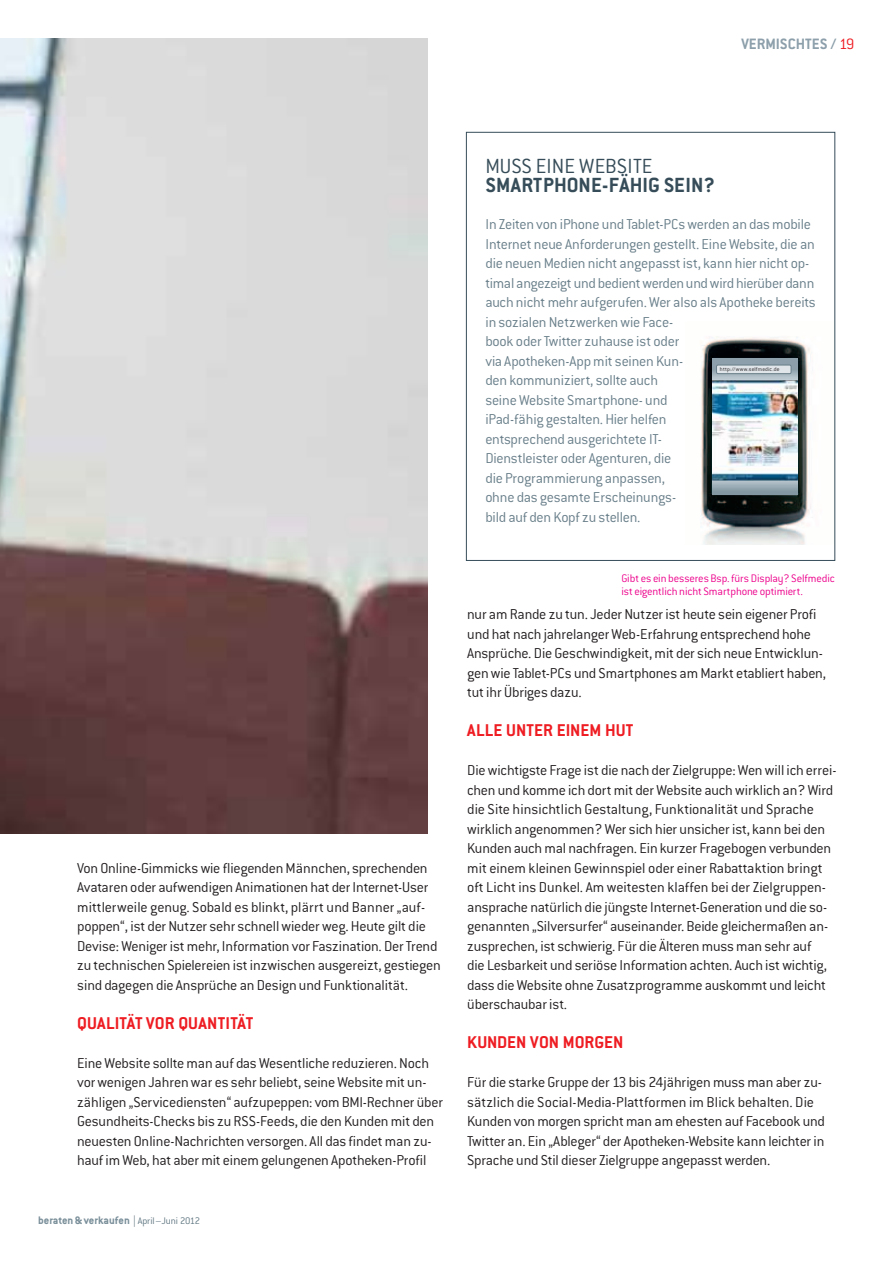
<style>
.page{position:relative;width:893px;height:1263px;background:#fff}
.page>*{position:absolute;margin:0;border:0;box-sizing:border-box;transform-origin:0 0}
.t1{font:700 22.5px "Conduit ITC Std";letter-spacing:.01em;color:#364d59}
.t2{font:300 22.5px "Conduit ITC Std";color:#364d59}
.t3{font:700 18.75px "Conduit ITC Std";letter-spacing:.01em;color:#ee1d23}
.t4{font:700 16.5px "Conduit ITC Std";color:#8c9faa}
.t5{font:300 15.75px/19.5px "Conduit ITC Std";letter-spacing:-.015em;color:#231f20}
.t6{font:300 15.75px/19.5px "Conduit ITC Std";letter-spacing:-.015em;color:#697f8a}
.t7{font:300 12px/13.5px "Conduit ITC Std";letter-spacing:-.015em;color:#ed028c}
.t8{font:700 12px "Conduit ITC Std";color:#7a8f9a}
.t9{font:300 6px "Conduit ITC Std";letter-spacing:.03em;color:#231f20}
.s1{font-weight:300;color:#ee1d23}
.s2{font-weight:300;font-size:11.55px;color:#607782}
.s3{font-weight:300;font-size:10.5px;color:#607782}
</style>
<div class="page">
<img style="left:0;top:38px;width:427px;height:796px">
<img style="left:701px;top:337px;width:110px;height:208px">
<div style="left:466px;top:132px;width:369px;height:429px;border:1px solid #364d59"></div>
<svg style="left:712px;top:359px;width:85px;height:136px;background:#97a9b2"></svg>
<img style="left:712px;top:381px;width:85px;height:100px">
<div style="left:716px;top:365px;width:75px;height:9px;background:#e0e5e9;border-radius:2px"></div>
<div style="left:716px;top:365px;width:75px;height:9px;border:1px solid #697f8a;border-radius:2px"></div>
<p class="t4" style="left:741px;top:34px;width:115px">VERMISCHTES / <span class="s1">19</span></p>
<p class="t5" style="left:77px;top:858px;width:365px">Von Online-Gimmicks wie fliegenden Männchen, sprechenden Avataren oder aufwendigen Animationen hat der I nternet-User mittlerweile genug. Sobald es blinkt, plärrt und Banner „auf&shy;poppen“, ist der Nutzer sehr schnell wieder weg. Heute gilt die Devise: Weniger ist mehr, I nformation vor Faszination. Der Trend zu technischen Spielereien ist inzwischen ausgereizt, gestiegen sind dagegen die Ansprüche an Design und Funktionalität.</p>
<p class="t3" style="left:77px;top:1012px;width:176px">QUALITÄT VOR QUANTITÄT</p>
<p class="t5" style="left:77px;top:1053px;width:367px">Eine Website sollte man auf das Wesentliche reduzieren. Noch vor wenigen Jahren war es sehr beliebt, seine Website mit un&shy;zähligen „Servicediensten“ aufzupeppen: vom BMI-Rechner über Gesundheits-Checks bis zu RSS-Feeds, die den Kunden mit den neuesten Online-Nachrichten versorgen. All das findet man zu&shy;hauf im Web, hat aber mit einem gelungenen Apotheken-Profil</p>
<p class="t8" style="left:38px;top:1213px;width:163px">BERATEN&amp;VERKAUFEN <span class="s2">|</span> <span class="s3">April–Juni 2012</span></p>
<h1 class="t2" style="left:485px;top:152px;width:169px">Muss eine Website</h1>
<h1 class="t1" style="left:485px;top:172px;width:231px">SMARTPHONE-FÄHIG SEIN?</h1>
<p class="t6" style="left:485px;top:214px;width:332px">I n Zeiten von iPhone und Tablet-PCs werden an das mobile I nternet neue Anforderungen gestellt. Eine Website, die an die neuen Medien nicht angepasst ist, kann hier nicht op&shy;timal angezeigt und bedient werden und wird hierüber dann auch nicht mehr aufgerufen. Wer also als Apotheke bereits in sozialen Netzwerken wie Face-<br>book oder Twitter zuhause ist oder<br>via Apotheken-App mit seinen Kun-<br>den kommuniziert, sollte auch<br>seine Website Smartphone- und<br>iPad-fähig gestalten. Hier helfen<br>entsprechend ausgerichtete IT-<br>Dienstleister oder Agenturen, die<br>die Programmierung anpassen,<br>ohne das gesamte Erscheinungs-<br>bild auf den Kopf zu stellen.</p>
<p class="t9" style="left:720px;top:366px;width:61px">http://www.selfmedic.de</p>
<p class="t7" style="left:621px;top:571px;width:215px">Gibt es ein besseres Bsp. fürs Display? Selfmedic ist eigentlich nicht Smartphone optimiert.</p>
<p class="t5" style="left:467px;top:604px;width:360px">nur am Rande zu tun. Jeder Nutzer ist heute sein eigener Profi und hat nach jahrelanger Web-Erfahrung entsprechend hohe Ansprüche. Die Geschwindigkeit, mit der sich neue Entwicklun&shy;gen wie Tablet-PCs und Smartphones am Markt etabliert haben, tut ihr Übriges dazu.</p>
<p class="t3" style="left:467px;top:719px;width:166px">ALLE UNTER EINEM HUT</p>
<p class="t5" style="left:467px;top:760px;width:371px">Die wichtigste Frage ist die nach der Zielgruppe: Wen will ich errei&shy;chen und komme ich dort mit der Website auch wirklich an? Wird die Site hinsichtlich Gestaltung, Funktionalität und Sprache wirklich angenommen? Wer sich hier unsicher ist, kann bei den Kunden auch mal nachfragen. Ein kurzer Fragebogen verbunden mit einem kleinen Gewinnspiel oder einer Rabattaktion bringt oft Licht ins Dunkel. Am weitesten klaffen bei der Zielgruppen&shy;ansprache natürlich die jüngste I nternet-Generation und die so&shy;genannten „Silversurfer“ auseinander. Beide gleichermaßen an&shy;zusprechen, ist schwierig. Für die Älteren muss man sehr auf<br>die Lesbarkeit und seriöse I nformation achten. Auch ist wichtig, dass die Website ohne Zusatzprogramme auskommt und leicht überschaubar ist.</p>
<p class="t3" style="left:467px;top:1031px;width:158px">KUNDEN VON MORGEN</p>
<p class="t5" style="left:467px;top:1072px;width:359px">Für die starke Gruppe der 13 bis 24jährigen muss man aber zu&shy;sätzlich die Social-Media-Plattformen im Blick behalten. Die Kunden von morgen spricht man am ehesten auf Facebook und Twitter an. Ein „Ableger“ der Apotheken-Website kann leichter in Sprache und Stil dieser Zielgruppe angepasst werden.</p>
</div>
